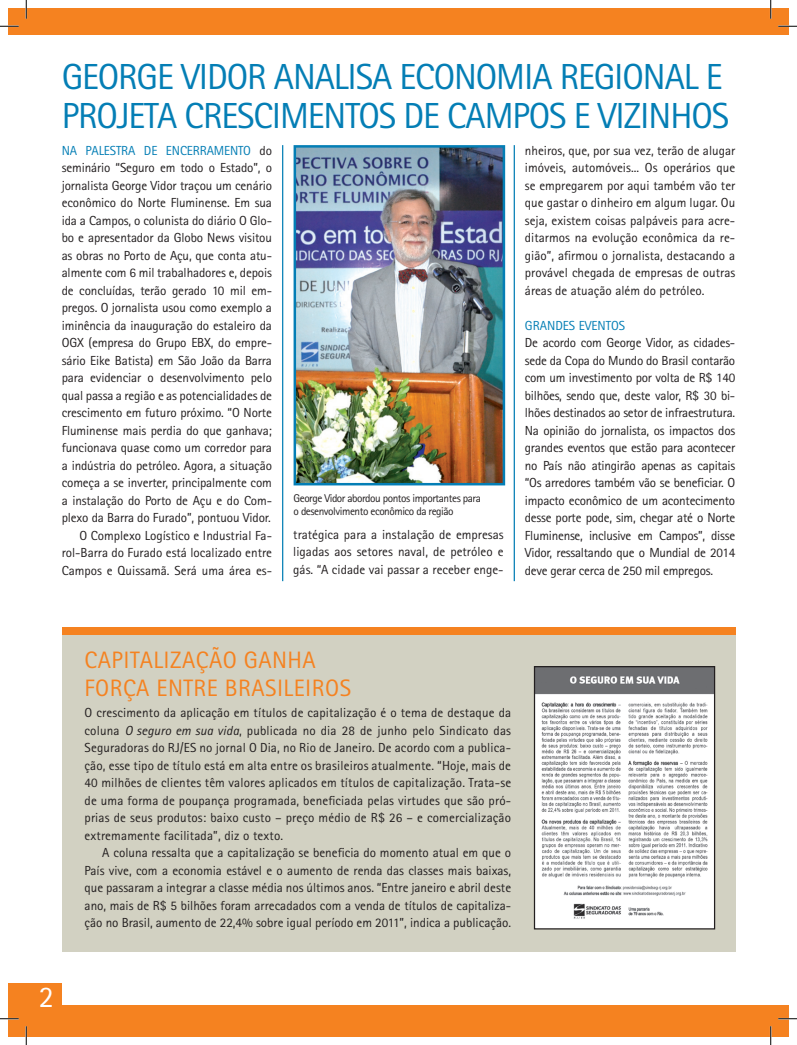
<style>
.page{position:relative;width:797px;height:1045px;background:#fff}
.page>*{position:absolute;margin:0;border:0;box-sizing:border-box;transform-origin:0 0}
.t1{font:36.25px/38.8px "Rotis Sans Serif";letter-spacing:-.03em;color:#047eb5}
.t2{font:30px "Rotis Sans Serif";color:#fff}
.t3{font:23.75px/27.5px "Rotis Sans Serif";letter-spacing:.02em;color:#f58220}
.t4{font:13.12px/17.5px "Rotis Sans Serif";letter-spacing:-.01em;color:#231f20;text-align:justify}
.t5{font:13.12px "Rotis Sans Serif";color:#047eb5}
.t6{font:11.25px/13.8px "Rotis Sans Serif";letter-spacing:-.04em;color:#231f20}
.s1{color:#047eb5}
.s2{font-style:italic}
</style>
<div class="page">
<div style="left:9px;top:9px;width:779px;height:26px;background:#f58220"></div>
<div style="left:9px;top:1004px;width:779px;height:32px;background:#f58220"></div>
<div style="left:62px;top:629px;width:674px;height:322px;background:#d2d1c2"></div>
<div style="left:62px;top:627px;width:674px;height:8px;background:#f58220"></div>
<div style="left:9px;top:983px;width:53px;height:53px;background:#f58220"></div>
<hr style="left:513px;top:145px;width:2px;height:436px;background:#047eb5">
<hr style="left:282px;top:145px;width:1px;height:436px;background:#047eb5">
<img style="left:296px;top:148px;width:206px;height:334px">
<div style="left:293px;top:145px;width:212px;height:340px;border:2px solid #047eb5"></div>
<div style="left:534px;top:666px;width:180px;height:263px;background:#fff"></div>
<img style="left:536px;top:668px;width:177px;height:251px">
<div style="left:534px;top:666px;width:181px;height:263px;border:1px solid #231f20"></div>
<svg style="left:0;top:25px;width:19px;height:2px"></svg>
<svg style="left:778px;top:25px;width:19px;height:2px"></svg>
<svg style="left:0;top:1018px;width:19px;height:1px"></svg>
<svg style="left:778px;top:1018px;width:19px;height:1px"></svg>
<svg style="left:25px;top:0;width:2px;height:19px"></svg>
<svg style="left:25px;top:1026px;width:2px;height:19px"></svg>
<svg style="left:770px;top:0;width:1px;height:19px"></svg>
<svg style="left:770px;top:1026px;width:1px;height:19px"></svg>
<h1 class="t1" style="left:62px;top:57px;width:669px">GEORGE VIDO R ANALI SA ECONO MIA REGIONAL E<br>PROJETA CRESCI MENTOS DE CAMPOS E VIZIN HOS</h1>
<p class="t4" style="left:62px;top:142px;width:212px;text-align:right"><span class="s1">nto</span> do<br>seminário “Seguro em todo o Estado”, o jornalista George Vidor traçou um cenário econômico do Norte Fluminense. Em sua ida a Campos, o colunista do diário O Glo&shy;bo e apresentador da Globo News visitou as obras no Porto de Açu, que conta atu&shy;almente com 6 mil trabalhadores e, depois de concluídas, terão gerado 10 mil em&shy;pregos. O jornalista usou como exemplo a iminência da inauguração do estaleiro da OGX (empresa do Grupo EBX, do empre&shy;sário Eike Batista) em São João da Barra para evidenciar o desenvolvimento pelo qual passa a região e as potencialidades de crescimento em futuro próximo. “O Norte Fluminense mais perdia do que ganhava; funcionava quase como um corredor para a indústria do petróleo. Agora, a situação começa a se inverter, principalmente com a instalação do Porto de Açu e do Com&shy;plexo da Barra do Furado”, pontuou Vidor.<br>O Complexo Logístico e I ndustrial Fa&shy;rol-Barra do Furado está localizado entre Campos e Quissamã. Será uma área es-</p>
<p class="t5" style="left:62px;top:143px;width:9px">Na</p>
<p class="t5" style="left:86px;top:143px;width:13px">pales</p>
<p class="t5" style="left:116px;top:143px;width:72px">tra de encerrame</p>
<p class="t6" style="left:293px;top:491px;width:189px">George Vidor abordou pontos importantes para o desenvolvimento econômico da região</p>
<p class="t4" style="left:293px;top:525px;width:212px">tratégica para a instalação de empresas ligadas aos setores naval, de petróleo e gás. “A cidade vai passar a receber enge-</p>
<p class="t4" style="left:525px;top:141px;width:212px">nheiros, que, por sua vez, terão de alugar imóveis, automóveis... Os operários que se empregarem por aqui também vão ter que gastar o dinheiro em algum lugar. Ou seja, existem coisas palpáveis para acre&shy;ditarmos na evolução econômica da re&shy;gião”, afirmou o jornalista, destacando a provável chegada de empresas de outras áreas de atuação além do petróleo.</p>
<p class="t5" style="left:525px;top:318px;width:100px">Grandes eventos</p>
<p class="t4" style="left:525px;top:334px;width:212px">De acordo com George Vidor, as cidades&shy;sede da Copa do Mundo do Brasil contarão com um investimento por volta de R$ 140 bilhões, sendo que, deste valor, R$ 30 bi&shy;lhões destinados ao setor de infraestrutura.<br>Na opinião do jornalista, os impactos dos grandes eventos que estão para acontecer no País não atingirão apenas as capitais “Os arredores também vão se beneficiar. O impacto econômico de um acontecimento desse porte pode, sim, chegar até o N orte Fluminense, inclusive em Campos”, disse Vidor, ressaltando que o Mundial de 2014 deve gerar cerca de 250 mil empregos.</p>
<h2 class="t2" style="left:39px;top:978px;width:16px">2</h2>
<h3 class="t3" style="left:85px;top:646px;width:126px">CAPITALI ZAÇÃO</h3>
<h3 class="t3" style="left:85px;top:646px;width:268px;text-indent:159px">GAN HA<br>FORÇA ENTRE BRASI LEI ROS</h3>
<p class="t4" style="left:85px;top:704px;width:428px">O crescimento da aplicação em títulos de capitalização é o tema de destaque da coluna <span class="s2">O seguro em sua vida</span>, publicada no dia 28 de junho pelo Sindicato das Seguradoras do RJ/ES no jornal O Dia, no Rio de Janeiro. De acordo com a publica&shy;ção, esse tipo de título está em alta entre os brasileiros atualmente. “Hoje, mais de 40 milhões de clientes têm valores aplicados em títulos de capitalização. Trata-se de uma forma de poupança programada, beneficiada pelas virtudes que são pró&shy;prias de seus produtos: baixo custo – preço médio de R$ 26 – e comercialização extremamente facilitada”, diz o texto.</p>
<p class="t4" style="left:85px;top:844px;width:428px;text-indent:18px">A coluna ressalta que a capitalização se beneficia do momento atual em que o País vive, com a economia estável e o aumento de renda das classes mais baixas, que passaram a integrar a classe média nos últimos anos. “Entre janeiro e abril deste ano, mais de R$ 5 bilhões foram arrecadados com a venda de títulos de capitaliza&shy;ção no Brasil, aumento de 22,4% sobre igual período em 2011”, indica a publicação.</p>
</div>
